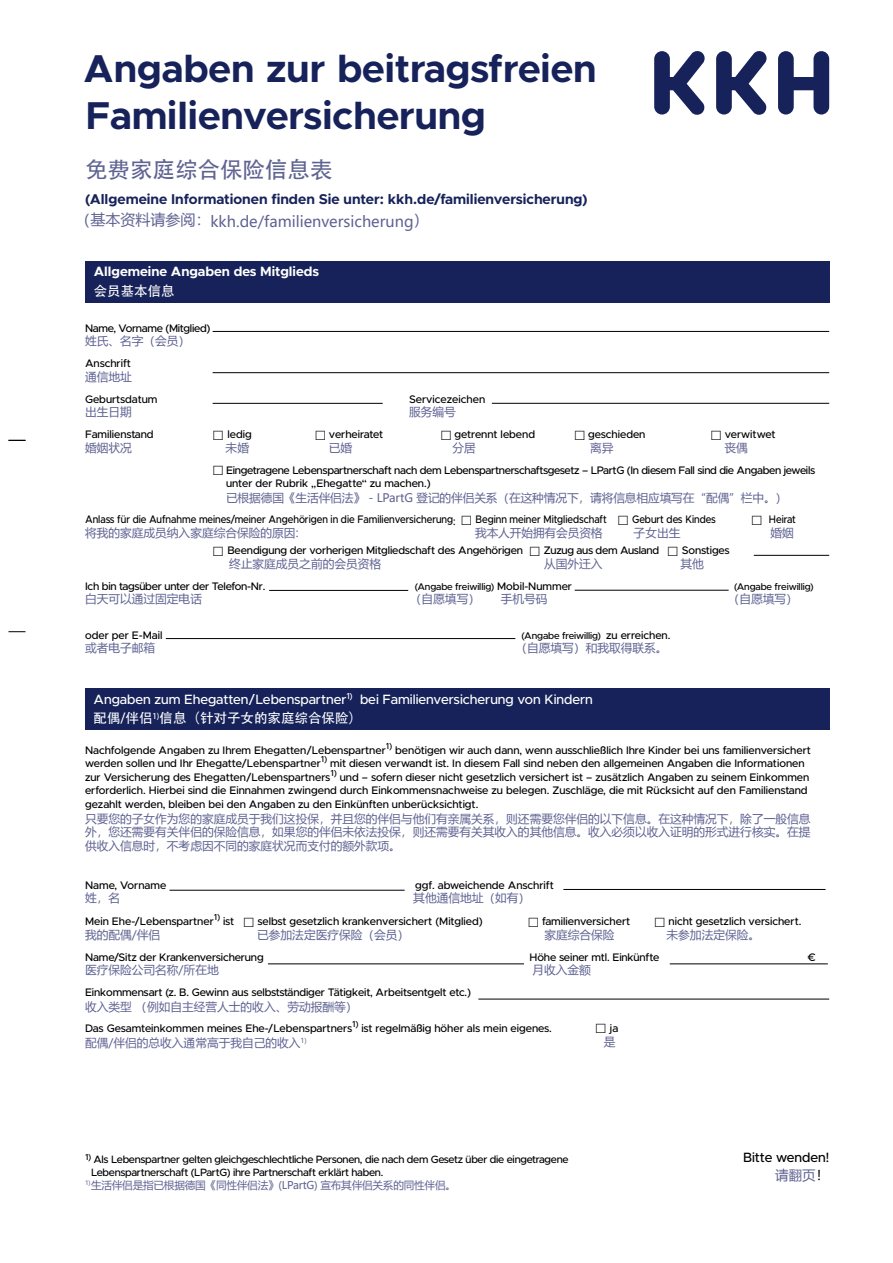
<style>
.page{position:relative;width:893px;height:1263px;background:#fff}
.page>*{position:absolute;margin:0;border:0;box-sizing:border-box;transform-origin:0 0}
.t1{font:700 39px/46.8px "Metropolis";color:#162259}
.t2{font:22.5px "Adobe Heiti Std";color:#5f6392}
.t3{font:15px "Microsoft Ya Hei";color:#5f6392}
.t4{font:700 14.25px "Metropolis";color:#162259}
.t5{font:500 13.5px "Metropolis";color:#fff}
.t6{font:700 13.5px "Metropolis";color:#fff}
.t7{font:13.5px "Adobe Heiti Std";color:#fff}
.t8{font:500 13.5px "Metropolis";color:#000}
.t9{font:13.5px "Microsoft Ya Hei";color:#5f6392}
.t10{font:11.7px/13.5px "Microsoft Ya Hei";color:#5f6392;text-align:justify}
.t11{font:500 10.95px/13.5px "Metropolis";color:#000}
.t12{font:500 10.95px/13.5px "Metropolis";letter-spacing:-.025em;color:#000}
.t13{font:500 10.95px "Metropolis";color:#000;scale:.9 1}
.t14{font:500 10.95px "Metropolis";letter-spacing:-.02em;color:#000}
.t15{font:500 10.65px/12.8px "Metropolis";letter-spacing:-.02em;color:#000}
.t16{font:10.65px "Microsoft Ya Hei";letter-spacing:-.02em;color:#5f6392}
.t17{font:500 9.75px "Metropolis";letter-spacing:-.01em;color:#000}
.t18{font:500 8.7px "Metropolis";color:#000}
.s1{font-size:10.95px}
.s2{color:#000}
</style>
<div class="page">
<svg style="left:9px;top:440px;width:17px;height:1px"></svg>
<svg style="left:9px;top:631px;width:17px;height:1px"></svg>
<div style="left:85px;top:262px;width:744px;height:41px;background:#162259"></div>
<hr style="left:213px;top:331px;width:616px;height:1px;background:#000">
<hr style="left:213px;top:372px;width:616px;height:1px;background:#000">
<hr style="left:166px;top:638px;width:349px;height:1px;background:#000">
<hr style="left:269px;top:590px;width:139px;height:1px;background:#000">
<hr style="left:754px;top:555px;width:75px;height:1px;background:#000">
<hr style="left:492px;top:403px;width:337px;height:1px;background:#000">
<hr style="left:213px;top:403px;width:170px;height:1px;background:#000">
<hr style="left:575px;top:590px;width:154px;height:1px;background:#000">
<div style="left:85px;top:688px;width:744px;height:41px;background:#162259"></div>
<hr style="left:170px;top:890px;width:235px;height:1px;background:#000">
<hr style="left:563px;top:889px;width:263px;height:1px;background:#000">
<hr style="left:478px;top:999px;width:351px;height:1px;background:#000">
<hr style="left:268px;top:963px;width:256px;height:1px;background:#000">
<hr style="left:670px;top:963px;width:158px;height:1px;background:#000">
<svg style="left:654px;top:51px;width:51px;height:64px"></svg>
<svg style="left:778px;top:51px;width:51px;height:64px"></svg>
<svg style="left:716px;top:51px;width:51px;height:64px"></svg>
<h1 class="t1" style="left:84px;top:45px;width:514px">Angaben zur beitragsfreien<br>Familienversicherung</h1>
<h2 class="t2" style="left:85px;top:157px;width:249px">免费家庭综合保险信息表</h2>
<h3 class="t4" style="left:85px;top:190px;width:504px">(Allgemeine Informationen finden Sie unter: kkh.de/familienversicherung)</h3>
<h3 class="t3" style="left:75px;top:211px;width:355px">（基本资料请参阅：kkh.de/familienversicherung）</h3>
<p class="t6" style="left:94px;top:263px;width:227px">Allgemeine Angaben des Mitglieds</p>
<p class="t7" style="left:94px;top:283px;width:83px">会员基本信息</p>
<p class="t12" style="left:85px;top:321px;width:127px">Name, Vorname (Mitglied)</p>
<p class="t10" style="left:85px;top:334px;width:107px">姓氏、名字（会员）</p>
<p class="t11" style="left:85px;top:357px;width:48px">Anschrift</p>
<p class="t10" style="left:85px;top:370px;width:48px">通信地址</p>
<p class="t11" style="left:85px;top:392px;width:74px">Geburtsdatum</p>
<p class="t11" style="left:409px;top:392px;width:78px">Servicezeichen</p>
<p class="t10" style="left:85px;top:405px;width:48px">出生日期</p>
<p class="t10" style="left:409px;top:405px;width:48px">服务编号</p>
<p class="t11" style="left:85px;top:428px;width:70px">Familienstand</p>
<p class="t11" style="left:227px;top:428px;width:26px">ledig</p>
<p class="t11" style="left:329px;top:428px;width:56px">verheiratet</p>
<p class="t11" style="left:454px;top:428px;width:82px">getrennt lebend</p>
<p class="t11" style="left:588px;top:428px;width:59px">geschieden</p>
<p class="t11" style="left:725px;top:428px;width:52px">verwitwet</p>
<p class="t10" style="left:85px;top:441px;width:48px">婚姻状况</p>
<p class="t10" style="left:226px;top:441px;width:25px">未婚</p>
<p class="t10" style="left:329px;top:441px;width:25px">已婚</p>
<p class="t10" style="left:453px;top:441px;width:25px">分居</p>
<p class="t10" style="left:590px;top:441px;width:25px">离异</p>
<p class="t10" style="left:724px;top:441px;width:25px">丧偶</p>
<p class="t12" style="left:226px;top:463px;width:591px">Eingetragene Lebenspartnerschaft nach dem Lebenspartnerschaftsgesetz – LPartG (In diesem Fall sind die Angaben jeweils unter der Rubrik „Ehegatte“ zu machen.)</p>
<p class="t10" style="left:226px;top:491px;width:563px">已根据德国《生活伴侣法》 - LPartG 登记的伴侣关系（在这种情况下，请将信息相应填写在“配偶”栏中。）</p>
<p class="t13" style="left:85px;top:512px;width:413px">Anlass für die Aufnahme meines/meiner Angehörigen in die Familienversicherung:</p>
<p class="t13" style="left:475px;top:512px;width:147px">Beginn meiner Mitgliedschaft</p>
<p class="t13" style="left:632px;top:512px;width:94px">Geburt des Kindes</p>
<p class="t13" style="left:769px;top:512px;width:31px">Heirat</p>
<p class="t10" style="left:85px;top:525px;width:215px">将我的家庭成员纳入家庭综合保险的原因:</p>
<p class="t10" style="left:475px;top:525px;width:129px">我本人开始拥有会员资格</p>
<p class="t10" style="left:634px;top:525px;width:48px">子女出生</p>
<p class="t10" style="left:770px;top:525px;width:25px">婚姻</p>
<p class="t11" style="left:227px;top:544px;width:297px">Beendigung der vorherigen Mitgliedschaft des Angehörigen</p>
<p class="t12" style="left:544px;top:544px;width:117px">Zuzug aus dem Ausland</p>
<p class="t11" style="left:682px;top:544px;width:49px">Sonstiges</p>
<p class="t10" style="left:229px;top:556px;width:154px">终止家庭成员之前的会员资格</p>
<p class="t10" style="left:544px;top:556px;width:60px">从国外迁入</p>
<p class="t10" style="left:680px;top:556px;width:25px">其他</p>
<p class="t14" style="left:85px;top:579px;width:182px">Ich bin tagsüber unter der Telefon-Nr.</p>
<p class="t17" style="left:415px;top:580px;width:159px">(Angabe freiwillig) <span class="s1">Mobil-Nummer</span></p>
<p class="t17" style="left:734px;top:580px;width:81px">(Angabe freiwillig)</p>
<p class="t10" style="left:85px;top:592px;width:118px">白天可以通过固定电话</p>
<p class="t10" style="left:410px;top:592px;width:72px">（自愿填写）</p>
<p class="t10" style="left:501px;top:592px;width:48px">手机号码</p>
<p class="t10" style="left:728px;top:592px;width:72px">（自愿填写）</p>
<p class="t11" style="left:85px;top:628px;width:79px">oder per E-Mail</p>
<p class="t17" style="left:522px;top:629px;width:150px">(Angabe freiwillig) <span class="s1">zu erreichen.</span></p>
<p class="t10" style="left:85px;top:641px;width:72px">或者电子邮箱</p>
<p class="t10" style="left:515px;top:641px;width:154px">（自愿填写）和我取得联系。</p>
<p class="t5" style="left:94px;top:691px;width:501px">Angaben zum Ehegatten/Lebenspartner<sup>1)</sup> bei Familienversicherung von Kindern</p>
<p class="t7" style="left:94px;top:710px;width:270px">配偶/伴侣<sup>1)</sup>信息（针对子女的家庭综合保险）</p>
<p class="t11" style="left:85px;top:743px;width:302px">Nachfolgende Angaben zu Ihrem Ehegatten/Lebenspartner</p>
<p class="t18" style="left:386px;top:740px;width:8px">1)</p>
<p class="t11" style="left:395px;top:743px;width:417px">benötigen wir auch dann, wenn ausschließlich Ihre Kinder bei uns familienversichert</p>
<p class="t11" style="left:85px;top:756px;width:237px">werden sollen und Ihr Ehegatte/Lebenspartner</p>
<p class="t18" style="left:321px;top:754px;width:8px">1)</p>
<p class="t11" style="left:85px;top:756px;width:721px;text-indent:245px">mit diesen verwandt ist. In diesem Fall sind neben den allgemeinen Angaben die Informationen zur Versicherung des Ehegatten/Lebenspartners</p>
<p class="t18" style="left:330px;top:767px;width:8px">1)</p>
<p class="t11" style="left:85px;top:770px;width:726px;text-indent:255px">und – sofern dieser nicht gesetzlich versichert ist – zusätzlich Angaben zu seinem Einkommen erforderlich. Hierbei sind die Einnahmen zwingend durch Einkommensnachweise zu belegen. Zuschläge, die mit Rücksicht auf den Familienstand gezahlt werden, bleiben bei den Angaben zu den Einkünften unberücksichtigt.</p>
<p class="t10" style="left:85px;top:811px;width:727px">只要您的子女作为您的家庭成员于我们这投保，并且您的伴侣与他们有亲属关系，则还需要您伴侣的以下信息。在这种情况下，除了一般信息外，您还需要有关伴侣的保险信息，如果您的伴侣未依法投保，则还需要有关其收入的其他信息。收入必须以收入证明的形式进行核实。在提供收入信息时，不考虑因不同的家庭状况而支付的额外款项。</p>
<p class="t11" style="left:85px;top:878px;width:83px">Name, Vorname</p>
<p class="t11" style="left:415px;top:878px;width:140px">ggf. abweichende Anschrift</p>
<p class="t10" style="left:85px;top:891px;width:37px">姓，名</p>
<p class="t10" style="left:413px;top:891px;width:118px">其他通信地址（如有）</p>
<p class="t11" style="left:85px;top:915px;width:130px">Mein Ehe-/Lebenspartner</p>
<p class="t18" style="left:214px;top:912px;width:8px">1)</p>
<p class="t11" style="left:223px;top:915px;width:13px">ist</p>
<p class="t11" style="left:258px;top:915px;width:227px">selbst gesetzlich krankenversichert (Mitglied)</p>
<p class="t11" style="left:542px;top:915px;width:90px">familienversichert</p>
<p class="t11" style="left:669px;top:915px;width:134px">nicht gesetzlich versichert.</p>
<p class="t10" style="left:85px;top:928px;width:77px">我的配偶/伴侣</p>
<p class="t10" style="left:257px;top:928px;width:154px">已参加法定医疗保险（会员）</p>
<p class="t10" style="left:544px;top:928px;width:72px">家庭综合保险</p>
<p class="t10" style="left:667px;top:928px;width:95px">未参加法定保险。</p>
<p class="t11" style="left:85px;top:950px;width:180px">Name/Sitz der Krankenversicherung</p>
<p class="t11" style="left:529px;top:950px;width:131px">Höhe seiner mtl. Einkünfte</p>
<p class="t11" style="left:807px;top:950px;width:10px">€</p>
<p class="t10" style="left:85px;top:963px;width:135px">医疗保险公司名称/所在地</p>
<p class="t10" style="left:532px;top:963px;width:60px">月收入金额</p>
<p class="t11" style="left:85px;top:986px;width:388px">Einkommensart (z. B. Gewinn aus selbstständiger Tätigkeit, Arbeitsentgelt etc.)</p>
<p class="t10" style="left:85px;top:1000px;width:274px">收入类型（例如自主经营人士的收入、劳动报酬等）</p>
<p class="t11" style="left:85px;top:1021px;width:269px">Das Gesamteinkommen meines Ehe-/Lebenspartners</p>
<p class="t18" style="left:352px;top:1018px;width:8px">1)</p>
<p class="t11" style="left:361px;top:1021px;width:192px">ist regelmäßig höher als mein eigenes.</p>
<p class="t11" style="left:610px;top:1021px;width:10px">ja</p>
<p class="t10" style="left:85px;top:1036px;width:223px">配偶/伴侣的总收入通常高于我自己的收入<sup>1)</sup></p>
<p class="t10" style="left:604px;top:1035px;width:13px">是</p>
<p class="t15" style="left:91px;top:1153px;width:479px;text-indent:-6px"><sup>1)</sup> Als Lebenspartner gelten gleichgeschlechtliche Personen, die nach dem Gesetz über die eingetragene<br>Lebenspartnerschaft (LPartG) ihre Partnerschaft erklärt haben.</p>
<p class="t16" style="left:85px;top:1178px;width:373px"><sup>1)</sup> 生活伴侣是指已根据德国《同性伴侣法》(LPartG) 宣布其伴侣关系的同性伴侣。</p>
<p class="t8" style="left:743px;top:1149px;width:88px">Bitte wenden!</p>
<p class="t9" style="left:775px;top:1166px;width:55px">请翻页<span class="s2">！</span></p>
</div>
